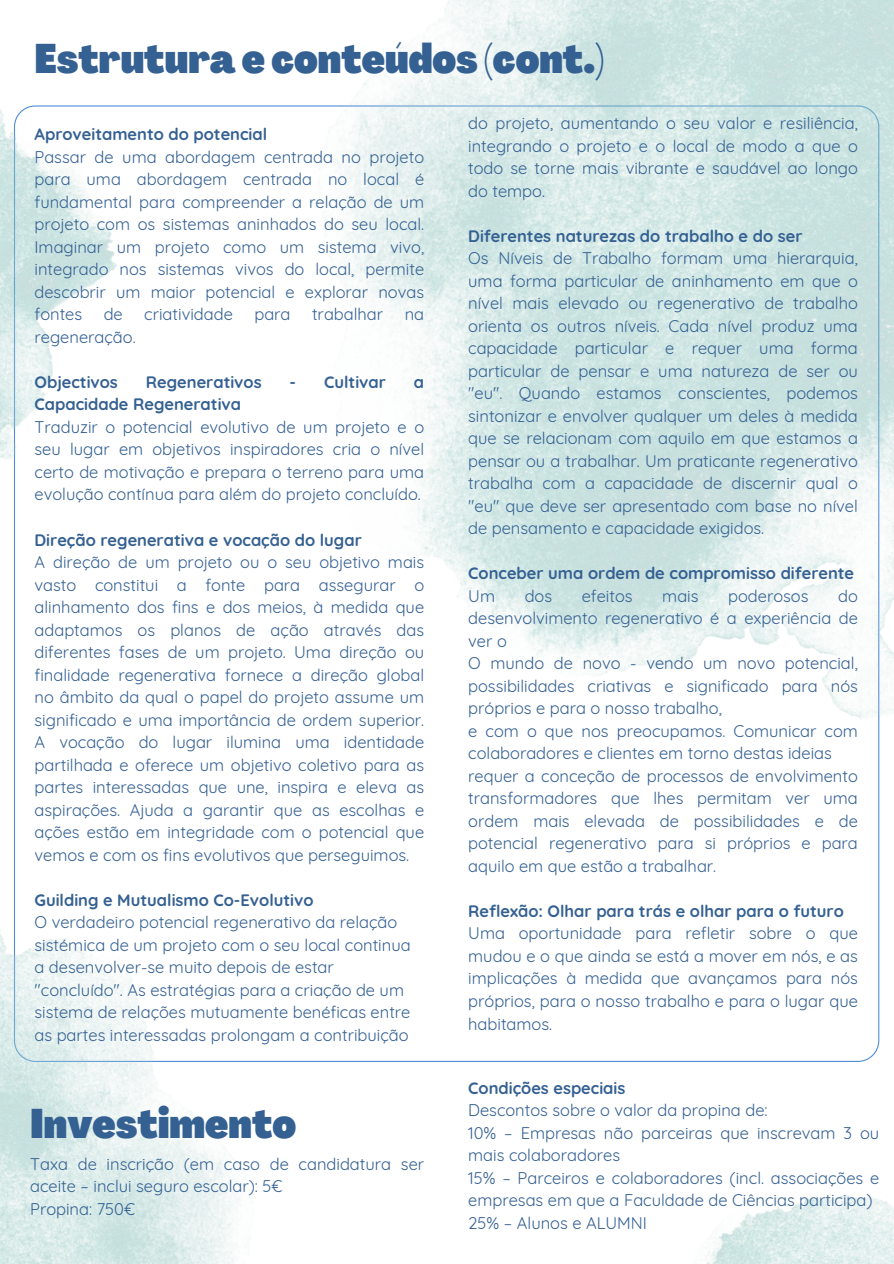
<style>
.page{position:relative;width:894px;height:1264px;background:#fff}
.page>*{position:absolute;margin:0;border:0;box-sizing:border-box;transform-origin:0 0}
.t1{font:900 condensed 40.5px "Agrandir";color:#346092}
.t2{font:16.5px/22.5px "Quicksand";color:#346092;text-align:justify}
.t3{font:700 16.5px "Quicksand";color:#346092}
</style>
<div class="page">
<img style="left:315px;top:0;width:578px;height:720px">
<img style="left:0;top:105px;width:119px;height:560px">
<img style="left:0;top:906px;width:255px;height:357px">
<img style="left:705px;top:1195px;width:188px;height:68px">
<p class="t1" style="left:35px;top:42px;width:571px">Estruturae conteúdos (cont.)</p>
<p class="t2" style="left:468px;top:112px;width:391px">do projeto, aumentando o seu valor e resiliência, integrando o projeto e o local de modo a que o todo se torne mais vibrante e saudável ao longo do tempo.</p>
<p class="t3" style="left:468px;top:225px;width:336px">Diferentes naturezas do trabalho e do ser</p>
<p class="t2" style="left:468px;top:247px;width:391px">Os Níveis de Trabalho formam uma hierarquia, uma forma particular de aninhamento em que o nível mais elevado ou regenerativo de trabalho orienta os outros níveis. Cada nível produz uma capacidade particular e requer uma forma particular de pensar e uma natureza de ser ou "eu". Quando estamos conscientes, podemos sintonizar e envolver qualquer um deles à medida que se relacionam com aquilo em que estamos a pensar ou a trabalhar. Um praticante regenerativo trabalha com a capacidade de discernir qual o "eu" que deve ser apresentado com base no nível de pensamento e capacidade exigidos.</p>
<p class="t3" style="left:468px;top:562px;width:387px">Conceber uma ordem de compromisso diferente</p>
<p class="t2" style="left:468px;top:584px;width:28px">Um</p>
<p class="t2" style="left:524px;top:584px;width:29px">dos</p>
<p class="t2" style="left:581px;top:584px;width:52px">efeitos</p>
<p class="t2" style="left:662px;top:584px;width:38px">mais</p>
<p class="t2" style="left:728px;top:584px;width:82px">poderosos</p>
<p class="t3" style="left:35px;top:124px;width:234px">Aproveitamento do potencial</p>
<p class="t2" style="left:35px;top:145px;width:391px">Passar de uma abordagem centrada no projeto para uma abordagem centrada no local é fundamental para compreender a relação de um projeto com os sistemas aninhados do seu local.<br>Imaginar um projeto como um sistema vivo, integrado nos sistemas vivos do local, permite descobrir um maior potencial e explorar novas fontes</p>
<p class="t2" style="left:104px;top:303px;width:21px">de</p>
<p class="t2" style="left:144px;top:303px;width:90px">criatividade</p>
<p class="t2" style="left:254px;top:303px;width:38px">para</p>
<p class="t2" style="left:312px;top:303px;width:73px">trabalhar</p>
<p class="t2" style="left:404px;top:303px;width:21px">na</p>
<p class="t2" style="left:35px;top:325px;width:103px">regeneração.</p>
<h1 class="t3" style="left:35px;top:371px;width:85px">Objectivos</h1>
<h1 class="t3" style="left:146px;top:371px;width:117px">Regenerativos</h1>
<h1 class="t3" style="left:289px;top:371px;width:98px">- Cultivar</h1>
<h1 class="t3" style="left:414px;top:371px;width:12px">a</h1>
<h1 class="t3" style="left:35px;top:394px;width:208px">Capacidade Regenerativa</h1>
<p class="t2" style="left:35px;top:415px;width:391px">Traduzir o potencial evolutivo de um projeto e o seu lugar em objetivos inspiradores cria o nível certo de motivação e prepara o terreno para uma evolução contínua para além do projeto concluído.</p>
<p class="t3" style="left:35px;top:529px;width:329px">Direção regenerativa e vocação do lugar</p>
<p class="t2" style="left:35px;top:550px;width:391px">A direção de um projeto ou o seu objetivo mais vasto constitui a fonte para assegurar o alinhamento dos fins e dos meios, à medida que adaptamos os planos de ação através das diferentes fases de um projeto. Uma direção ou finalidade regenerativa fornece a direção global no âmbito da qual o papel do projeto assume um significado e uma importância de ordem superior.<br>A vocação do lugar ilumina uma identidade partilhada e oferece um objetivo coletivo para as partes interessadas que une, inspira e eleva as aspirações. Ajuda a garantir que as escolhas e ações estão em integridade com o potencial que vemos e com os fins evolutivos que perseguimos.</p>
<p class="t3" style="left:35px;top:889px;width:280px">Guilding e Mutualismo Co-Evolutivo</p>
<p class="t2" style="left:35px;top:910px;width:377px;text-align:left">O verdadeiro potencial regenerativo da relação sistémica de um projeto com o seu local continua a desenvolver-se muito depois de estar "concluído". As estratégias para a criação de um sistema de relações mutuamente benéficas entre as partes interessadas prolongam a contribuição</p>
<p class="t2" style="left:468px;top:584px;width:391px;text-indent:370px">do desenvolvimento regenerativo é a experiência de ver o</p>
<p class="t2" style="left:468px;top:652px;width:391px">O mundo de novo - vendo um novo potencial, possibilidades criativas e significado para nós próprios e para o nosso trabalho,</p>
<p class="t2" style="left:468px;top:719px;width:391px">e com o que nos preocupamos. Comunicar com colaboradores e clientes em torno destas ideias</p>
<p class="t2" style="left:468px;top:764px;width:391px">requer a conceção de processos de envolvimento transformadores que lhes permitam ver uma ordem mais elevada de possibilidades e de potencial regenerativo para si próprios e para aquilo em que estão a trabalhar.</p>
<p class="t3" style="left:468px;top:900px;width:377px">Reflexão: Olhar para trás e olhar para o futuro</p>
<p class="t2" style="left:468px;top:922px;width:391px">Uma oportunidade para refletir sobre o que mudou e o que ainda se está a mover em nós, e as implicações à medida que avançamos para nós próprios, para o nosso trabalho e para o lugar que habitamos.</p>
<p class="t1" style="left:30px;top:1107px;width:267px">Investimento</p>
<p class="t2" style="left:30px;top:1152px;width:395px">Taxa de inscrição (em caso de candidatura ser aceite – inclui seguro escolar): 5€</p>
<p class="t2" style="left:30px;top:1197px;width:106px">Propina: 750€</p>
<p class="t3" style="left:468px;top:1077px;width:159px">Condições especiais</p>
<p class="t2" style="left:468px;top:1098px;width:301px">Descontos sobre o valor da propina de:</p>
<p class="t2" style="left:468px;top:1121px;width:412px">10% – Empresas não parceiras que inscrevam 3 ou mais colaboradores</p>
<p class="t2" style="left:468px;top:1166px;width:412px">15% – Parceiros e colaboradores (incl. associações e empresas em que a Faculdade de Ciências participa)</p>
<p class="t2" style="left:468px;top:1211px;width:180px">25% – Alunos e ALUMNI</p>
</div>
